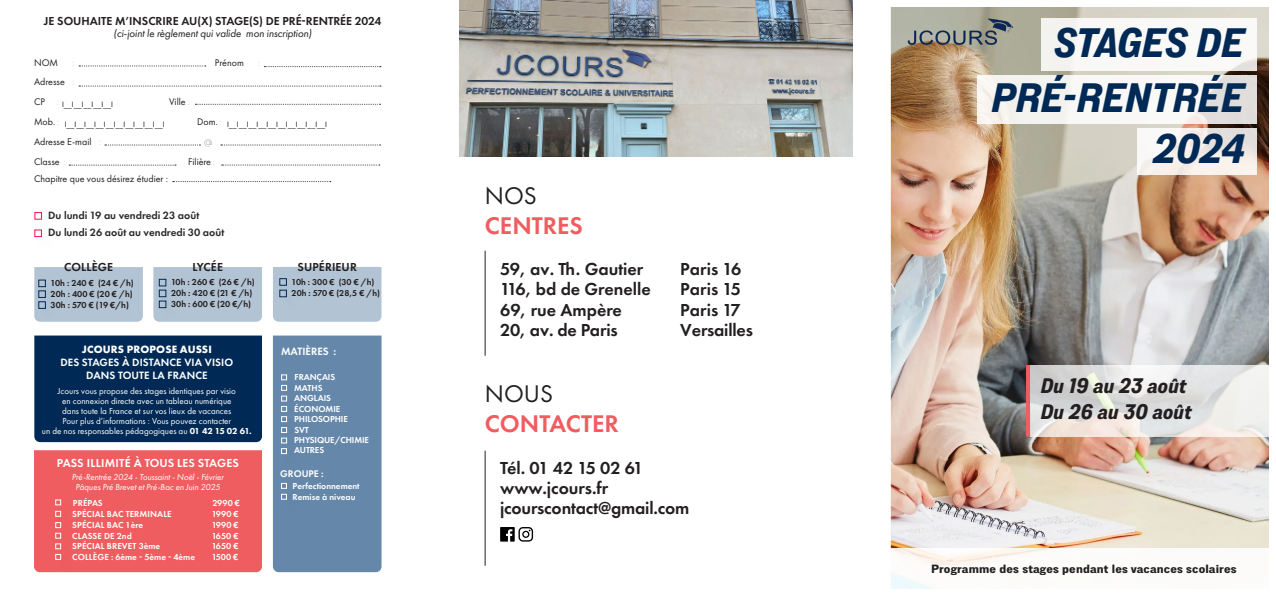
<style>
.page{position:relative;width:1276px;height:596px;background:#fff}
.page>*{position:absolute;margin:0;border:0;box-sizing:border-box;transform-origin:0 0}
.t1{font:italic 700 41px "Lorimer No 2";letter-spacing:-.01em;color:#002a55}
.t2{font:600 25px "Futura PT";color:#f05d60}
.t3{font:25px "Futura PT";color:#231f20}
.t4{font:italic 700 21px "Lorimer No 2";color:#231f20}
.t5{font:600 18px "Futura PT";letter-spacing:-.01em;color:#231f20}
.t6{font:600 18px "Futura PT";letter-spacing:-.06em;color:#231f20}
.t7{font:600 12px "Futura PT";color:#231f20}
.t8{font:700 12px "Lorimer No 2";letter-spacing:.01em;color:#231f20;scale:1.09 1}
.t9{font:600 12px "Futura PT";letter-spacing:.01em;color:#fff}
.t10{font:600 11px "Futura PT";color:#2b2829}
.t11{font:600 11px "Futura PT";letter-spacing:.01em;color:#fff}
.t12{font:italic 11px "Futura PT";letter-spacing:-.01em;color:#231f20}
.t13{font:700 11px "Futura PT";letter-spacing:.01em;color:#fff}
.t14{font:10px "Futura PT";color:#231f20}
.t15{font:600 10px "Futura PT";color:#fff}
.t16{font:600 9px "Futura PT";color:#fff}
.t17{font:9px "Futura PT";color:#fff}
.t18{font:600 9px "Futura PT";color:#231f20}
.t19{font:italic 9px "Futura PT";letter-spacing:-.01em;color:#fff}
.t20{font:600 8.9px "Futura PT";color:#231f20}
.t21{font:8px "Calibri";color:#231f20}
.t22{font:100 8px "Montserrat";color:#231f20}
.s1{font-family:"Montserrat";font-weight:100;font-size:8px}
.s2{font-weight:800}
</style>
<div class="page">
<div style="left:34px;top:335px;width:228px;height:107px;background:#002a55"></div>
<svg style="left:79px;top:65px;width:127px;height:1px"></svg>
<svg style="left:69px;top:164px;width:107px;height:1px"></svg>
<svg style="left:79px;top:86px;width:302px;height:1px"></svg>
<svg style="left:222px;top:164px;width:158px;height:1px"></svg>
<svg style="left:264px;top:66px;width:117px;height:1px"></svg>
<div style="left:273px;top:335px;width:108px;height:236px;background:#6587aa"></div>
<svg style="left:195px;top:104px;width:185px;height:1px"></svg>
<svg style="left:221px;top:144px;width:159px;height:1px"></svg>
<svg style="left:105px;top:144px;width:95px;height:1px"></svg>
<svg style="left:173px;top:181px;width:158px;height:1px"></svg>
<div style="left:50px;top:548px;width:30px;height:30px;background:#231f20;opacity:.1"></div>
<div style="left:34px;top:450px;width:228px;height:121px;background:#f05d60"></div>
<div style="left:29px;top:207px;width:32px;height:31px;background:#231f20;opacity:.1"></div>
<div style="left:34px;top:212px;width:8px;height:7px;border:1px solid #ff1053"></div>
<div style="left:34px;top:267px;width:109px;height:54px;background:#b2c3d4"></div>
<div style="left:153px;top:267px;width:109px;height:54px;background:#b2c3d4"></div>
<div style="left:273px;top:267px;width:108px;height:54px;background:#b2c3d4"></div>
<div style="left:33px;top:274px;width:32px;height:32px;background:#b2c3d4"></div>
<div style="left:38px;top:279px;width:8px;height:8px;border:1px solid #002a55"></div>
<div style="left:33px;top:285px;width:32px;height:32px;background:#231f20;opacity:.1"></div>
<div style="left:38px;top:290px;width:8px;height:8px;border:1px solid #002a55"></div>
<div style="left:274px;top:284px;width:32px;height:32px;background:#b2c3d4"></div>
<div style="left:33px;top:296px;width:32px;height:32px;background:#231f20;opacity:.1"></div>
<div style="left:38px;top:301px;width:8px;height:8px;border:1px solid #002a55"></div>
<div style="left:154px;top:295px;width:31px;height:32px;background:#231f20;opacity:.1"></div>
<div style="left:159px;top:300px;width:7px;height:8px;border:1px solid #002a55"></div>
<div style="left:154px;top:273px;width:31px;height:32px;background:#231f20;opacity:.1"></div>
<div style="left:159px;top:278px;width:7px;height:8px;border:1px solid #002a55"></div>
<div style="left:274px;top:273px;width:32px;height:31px;background:#231f20;opacity:.1"></div>
<div style="left:279px;top:278px;width:8px;height:7px;border:1px solid #002a55"></div>
<img style="left:892px;top:8px;width:376px;height:540px">
<img style="left:905px;top:18px;width:109px;height:30px">
<svg style="left:1030px;top:364px;width:238px;height:72px"></svg>
<svg style="left:977px;top:75px;width:280px;height:49px;fill:#f8f6f3"></svg>
<div style="left:1042px;top:18px;width:215px;height:53px;background:#f9f8f7"></div>
<svg style="left:1137px;top:128px;width:120px;height:46px;fill:#f8f1eb"></svg>
<div style="left:884px;top:0;width:392px;height:595px;border:7px solid #fff"></div>
<hr style="left:1026px;top:364px;width:4px;height:72px;background:#f05d60">
<hr style="left:485px;top:250px;width:1px;height:105px;background:#231f20">
<hr style="left:485px;top:450px;width:1px;height:115px;background:#231f20">
<svg style="left:500px;top:527px;width:33px;height:14px"></svg>
<img style="left:459px;top:1px;width:393px;height:155px">
<p class="t7" style="left:44px;top:14px;width:339px">JE SOUHAITE M’INSCRIRE AU(X) STAGE(S) DE PRÉ-RENTRÉE 2024</p>
<p class="t12" style="left:114px;top:27px;width:200px">(ci-joint le règlement qui valide mon inscription)</p>
<p class="t14" style="left:34px;top:56px;width:26px">NOM</p>
<p class="t14" style="left:215px;top:56px;width:30px">Prénom</p>
<p class="t22" style="left:258px;top:57px;width:3px">:</p>
<p class="t14" style="left:34px;top:76px;width:41px">Adresse <span class="s1">:</span></p>
<p class="t14" style="left:34px;top:96px;width:13px">CP</p>
<p class="t21" style="left:57px;top:99px;width:57px"><sup>:</sup> l__l__l__l__l__l</p>
<p class="t14" style="left:169px;top:96px;width:22px">Ville <span class="s1">:</span></p>
<p class="t21" style="left:34px;top:119px;width:132px"><sup>Mob.</sup> <sup>:</sup> l__l__l__l__l__l__l__l__l__l__l</p>
<p class="t21" style="left:197px;top:119px;width:131px"><sup>Dom.</sup> <sup>:</sup> l__l__l__l__l__l__l__l__l__l__l</p>
<p class="t14" style="left:34px;top:136px;width:68px">Adresse E-mail <span class="s1">:</span></p>
<p class="t22" style="left:204px;top:137px;width:10px">@</p>
<p class="t14" style="left:34px;top:155px;width:33px">Classe <span class="s1">:</span></p>
<p class="t14" style="left:188px;top:155px;width:28px">Filière <span class="s1">:</span></p>
<p class="t14" style="left:34px;top:172px;width:136px">Chapitre que vous désirez étudier :</p>
<p class="t10" style="left:48px;top:208px;width:152px">Du lundi 19 au vendredi 23 août</p>
<p class="t10" style="left:48px;top:226px;width:178px">Du lundi 26 août au vendredi 30 août</p>
<p class="t7" style="left:64px;top:259px;width:50px">COLLÈGE</p>
<p class="t7" style="left:192px;top:259px;width:32px">LYCÉE</p>
<p class="t7" style="left:297px;top:259px;width:61px">SUPÉRIEUR</p>
<p class="t18" style="left:171px;top:276px;width:85px">10h : 260 € (26 € /h)</p>
<p class="t18" style="left:171px;top:287px;width:83px">20h : 420 € (21 € /h)</p>
<p class="t18" style="left:171px;top:298px;width:82px">30h : 600 € (20 €/h)</p>
<p class="t20" style="left:292px;top:276px;width:84px">10h : 300 € (30 € /h)</p>
<p class="t20" style="left:292px;top:287px;width:90px">20h : 570 € (28,5 € /h)</p>
<p class="t18" style="left:51px;top:277px;width:85px">10h : 240 € (24 € /h)</p>
<p class="t18" style="left:51px;top:288px;width:84px">20h : 400 € (20 € /h)</p>
<p class="t18" style="left:51px;top:299px;width:80px">30h : 570 € (19 €/h)</p>
<p class="t13" style="left:82px;top:341px;width:131px">JCOURS PROPOSE AUSSI</p>
<p class="t11" style="left:281px;top:344px;width:57px">MATIÈRES :</p>
<p class="t11" style="left:60px;top:355px;width:174px">DES STAGES À DISTANCE VIA VISIO</p>
<p class="t11" style="left:86px;top:368px;width:123px">DANS TOUTE LA FRANCE</p>
<p class="t17" style="left:58px;top:385px;width:180px">Jcours vous propose des stages identiques par visio</p>
<p class="t17" style="left:62px;top:395px;width:171px">en connexion directe avec un tableau numérique</p>
<p class="t17" style="left:62px;top:405px;width:171px">dans toute la France et sur vos lieux de vacances</p>
<p class="t17" style="left:62px;top:415px;width:170px">Pour plus d’informations : Vous pouvez contacter</p>
<p class="t17" style="left:42px;top:425px;width:211px">un de nos responsables pédagogiques au <span class="s2">01 42 15 02 61.</span></p>
<p class="t16" style="left:295px;top:371px;width:42px">FRANÇAIS</p>
<p class="t16" style="left:294px;top:382px;width:30px">MATHS</p>
<p class="t16" style="left:294px;top:392px;width:38px">ANGLAIS</p>
<p class="t16" style="left:294px;top:403px;width:48px">ÉCONOMIE</p>
<p class="t16" style="left:294px;top:413px;width:55px">PHILOSOPHIE</p>
<p class="t16" style="left:294px;top:424px;width:16px">SVT</p>
<p class="t16" style="left:294px;top:434px;width:76px">PHYSIQUE/CHIMIE</p>
<p class="t16" style="left:294px;top:444px;width:32px">AUTRES</p>
<p class="t15" style="left:280px;top:466px;width:45px">GROUPE :</p>
<p class="t9" style="left:57px;top:455px;width:183px">PASS ILLIMITÉ À TOUS LES STAGES</p>
<p class="t19" style="left:72px;top:471px;width:153px">Pré-Rentrée 2024 - Toussaint - Noël - Février</p>
<p class="t19" style="left:76px;top:481px;width:146px">Pâques Pré Brevet et Pré-Bac en Juin 2025</p>
<p class="t16" style="left:72px;top:508px;width:101px">SPÉCIAL BAC TERMINALE</p>
<p class="t16" style="left:72px;top:519px;width:72px">SPÉCIAL BAC 1ère</p>
<p class="t16" style="left:72px;top:529px;width:61px">CLASSE DE 2nd</p>
<p class="t16" style="left:72px;top:540px;width:90px">SPÉCIAL BREVET 3ème</p>
<p class="t16" style="left:72px;top:551px;width:124px">COLLÈGE : 6ème - 5ème - 4ème</p>
<p class="t16" style="left:293px;top:480px;width:69px">Perfectionnement</p>
<p class="t16" style="left:293px;top:491px;width:64px">Remise à niveau</p>
<p class="t16" style="left:73px;top:497px;width:31px">PRÉPAS</p>
<p class="t16" style="left:212px;top:497px;width:29px">2990 €</p>
<p class="t16" style="left:212px;top:508px;width:29px">1990 €</p>
<p class="t16" style="left:212px;top:519px;width:29px">1990 €</p>
<p class="t16" style="left:212px;top:529px;width:28px">1650 €</p>
<p class="t16" style="left:212px;top:540px;width:28px">1650 €</p>
<p class="t16" style="left:212px;top:551px;width:28px">1500 €</p>
<p class="t3" style="left:485px;top:180px;width:53px">NOS</p>
<p class="t2" style="left:485px;top:210px;width:100px">CENTRES</p>
<p class="t5" style="left:500px;top:258px;width:145px">59, av. Th. Gautier</p>
<p class="t5" style="left:680px;top:258px;width:62px">Paris 16</p>
<p class="t5" style="left:500px;top:278px;width:152px">116, bd de Grenelle</p>
<p class="t5" style="left:680px;top:278px;width:62px">Paris 15</p>
<p class="t5" style="left:500px;top:298px;width:123px">69, rue Ampère</p>
<p class="t5" style="left:680px;top:298px;width:62px">Paris 17</p>
<p class="t5" style="left:500px;top:318px;width:119px">20, av. de Paris</p>
<p class="t5" style="left:680px;top:318px;width:74px">Versailles</p>
<p class="t3" style="left:485px;top:378px;width:70px">NOUS</p>
<p class="t2" style="left:485px;top:408px;width:136px">CONTACTER</p>
<p class="t6" style="left:500px;top:456px;width:145px">Tél. 01 42 15 02 61</p>
<p class="t5" style="left:500px;top:476px;width:110px">www.jcours.fr</p>
<p class="t5" style="left:500px;top:496px;width:191px">jcourscontact@gmail.com</p>
<p class="t1" style="left:1054px;top:19px;width:192px">STAGES DE</p>
<p class="t1" style="left:992px;top:74px;width:255px">PRÉ-RENTRÉE</p>
<p class="t1" style="left:1154px;top:125px;width:92px">2024</p>
<p class="t4" style="left:1041px;top:373px;width:147px">Du 19 au 23 août</p>
<p class="t4" style="left:1041px;top:399px;width:153px">Du 26 au 30 août</p>
<p class="t8" style="left:931px;top:561px;width:282px">Programme des stages pendant les vacances scolaires</p>
</div>
